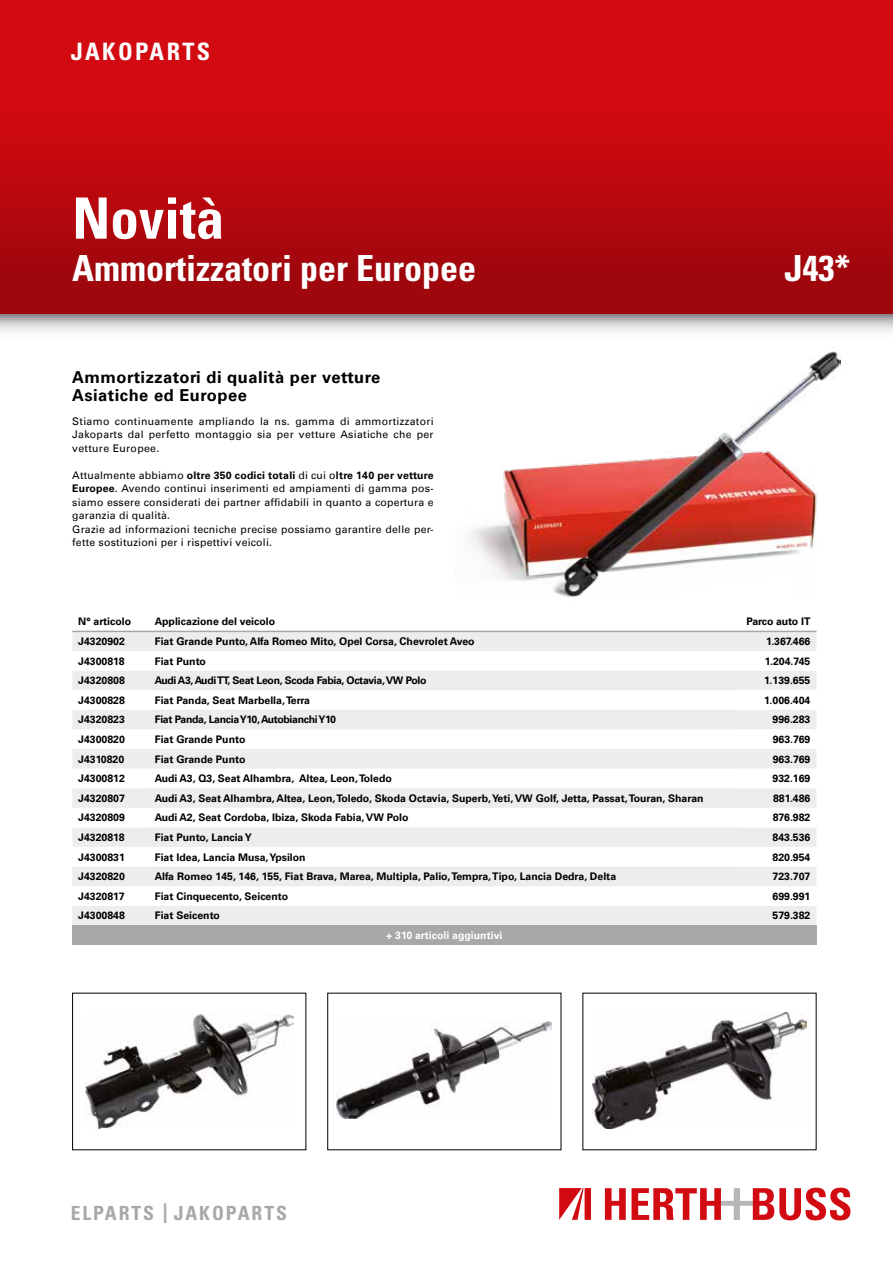
<style>
.page{position:relative;width:893px;height:1263px;background:#fff}
.page>*{position:absolute;margin:0;border:0;box-sizing:border-box;transform-origin:0 0}
.t1{font:700 condensed 57px "Univers";color:#fff}
.t2{font:700 condensed 36px "Univers";color:#fff}
.t3{font:700 condensed 24px "Univers";letter-spacing:.1em;color:#fff}
.t4{font:700 condensed 19.5px "Univers";letter-spacing:.1em;color:#a8a8a7}
.t5{font:700 16.5px/18px "Univers Com 65";letter-spacing:.03em;color:#000}
.t6{font:700 10.5px "Univers Com 65";color:#000}
.t7{font:10.5px/13.5px "Univers Com 55 Roman";letter-spacing:.02em;color:#000;text-align:justify}
.t8{font:700 10.5px "Univers Com 65";letter-spacing:-.03em;color:#000}
.t9{font:700 10.5px "Univers Com 65";letter-spacing:.02em;color:#000}
.t10{font:700 10.5px "Univers Com 65";color:#fff}
.s1{font-family:"Univers Com 55 Roman";font-weight:400}
.s2{font-family:"Univers Com 65";font-weight:700}
.s3{font-size:27.3px}
</style>
<div class="page">
<div style="left:0;top:0;width:893px;height:315px;background:linear-gradient(to bottom,#df0b12,#9f070c)"></div>
<svg style="left:0;top:315px;width:893px;height:17px;background:#cbcbcb"></svg>
<svg style="left:605px;top:1187px;width:245px;height:33px"></svg>
<svg style="left:559px;top:1188px;width:32px;height:32px"></svg>
<img style="left:471px;top:347px;width:369px;height:250px">
<img style="left:85px;top:1014px;width:208px;height:115px">
<img style="left:337px;top:1021px;width:215px;height:98px">
<img style="left:592px;top:1012px;width:215px;height:116px">
<div style="left:72px;top:632px;width:744px;height:293px;background:#ededed"></div>
<svg style="left:72px;top:651px;width:744px;height:255px"></svg>
<div style="left:72px;top:925px;width:744px;height:20px;background:#a8a8a7"></div>
<hr style="left:72px;top:631px;width:77px;height:1px;background:#a8a8a7">
<hr style="left:149px;top:631px;width:589px;height:1px;background:#a8a8a7">
<hr style="left:738px;top:631px;width:78px;height:1px;background:#a8a8a7">
<h3 class="t3" style="left:71px;top:37px;width:141px">JAKOPARTS</h3>
<h1 class="t1" style="left:72px;top:183px;width:154px">Novità</h1>
<h2 class="t2" style="left:72px;top:246px;width:405px">Ammortizzatori per Europee</h2>
<h2 class="t2" style="left:784px;top:246px;width:67px">J43*</h2>
<h3 class="t5" style="left:72px;top:368px;width:310px">Ammortizzatori di qualità per vetture<br>Asiatiche ed Europee</h3>
<p class="t7" style="left:72px;top:414px;width:363px">Stiamo continuamente ampliando la ns. gamma di ammortizzatori Jakoparts dal perfetto montaggio sia per vetture Asiatiche che per vetture Europee.</p>
<p class="t9" style="left:72px;top:469px;width:363px"><span class="s1">Attualmente abbiamo</span> oltre 350 codici totali <span class="s1">di cui o</span>ltre 140 per vetture</p>
<p class="t7" style="left:72px;top:482px;width:363px;text-align:left"><span class="s2">Europee</span>. Avendo continui inserimenti ed ampiamenti di gamma pos&shy;siamo essere considerati dei partner affidabili in quanto a copertura e garanzia di qualità.<br>Grazie ad informazioni tecniche precise possiamo garantire delle per&shy;fette sostituzioni per i rispettivi veicoli.</p>
<p class="t6" style="left:78px;top:615px;width:54px">N° articolo</p>
<p class="t6" style="left:155px;top:615px;width:122px">Applicazione del veicolo</p>
<p class="t6" style="left:746px;top:615px;width:65px">Parco auto IT</p>
<p class="t6" style="left:78px;top:635px;width:48px">J4320902</p>
<p class="t6" style="left:155px;top:635px;width:321px">Fiat Grande Punto, Alfa Romeo Mito, Opel Corsa, Chevrolet Aveo</p>
<p class="t6" style="left:766px;top:635px;width:46px">1.367.466</p>
<p class="t6" style="left:78px;top:655px;width:48px">J4300818</p>
<p class="t6" style="left:155px;top:655px;width:53px">Fiat Punto</p>
<p class="t6" style="left:765px;top:655px;width:47px">1.204.745</p>
<p class="t6" style="left:78px;top:674px;width:48px">J4320808</p>
<p class="t8" style="left:155px;top:674px;width:273px">Audi A3, Audi TT, Seat Leon, Scoda Fabia, Octavia, VW Polo</p>
<p class="t6" style="left:764px;top:674px;width:48px">1.139.655</p>
<p class="t6" style="left:78px;top:694px;width:48px">J4300828</p>
<p class="t6" style="left:155px;top:694px;width:157px">Fiat Panda, Seat Marbella, Terra</p>
<p class="t6" style="left:764px;top:694px;width:48px">1.006.404</p>
<p class="t6" style="left:78px;top:713px;width:48px">J4320823</p>
<p class="t8" style="left:155px;top:713px;width:183px">Fiat Panda, Lancia Y10, Autobianchi Y10</p>
<p class="t6" style="left:772px;top:713px;width:39px">996.283</p>
<p class="t6" style="left:78px;top:733px;width:48px">J4300820</p>
<p class="t6" style="left:155px;top:733px;width:92px">Fiat Grande Punto</p>
<p class="t6" style="left:773px;top:733px;width:39px">963.769</p>
<p class="t6" style="left:78px;top:753px;width:47px">J4310820</p>
<p class="t6" style="left:155px;top:753px;width:92px">Fiat Grande Punto</p>
<p class="t6" style="left:773px;top:753px;width:39px">963.769</p>
<p class="t6" style="left:78px;top:772px;width:48px">J4300812</p>
<p class="t6" style="left:155px;top:772px;width:239px">Audi A3, Q3, Seat Alhambra, Altea, Leon, Toledo</p>
<p class="t6" style="left:772px;top:772px;width:39px">932.169</p>
<p class="t6" style="left:78px;top:792px;width:48px">J4320807</p>
<p class="t6" style="left:155px;top:792px;width:550px">Audi A3, Seat Alhambra, Altea, Leon, Toledo, Skoda Octavia, Superb, Yeti, VW Golf, Jetta, Passat, Touran, Sharan</p>
<p class="t6" style="left:773px;top:792px;width:39px">881.486</p>
<p class="t6" style="left:78px;top:811px;width:48px">J4320809</p>
<p class="t6" style="left:155px;top:811px;width:255px">Audi A2, Seat Cordoba, Ibiza, Skoda Fabia, VW Polo</p>
<p class="t6" style="left:773px;top:811px;width:39px">876.982</p>
<p class="t6" style="left:78px;top:831px;width:48px">J4320818</p>
<p class="t6" style="left:155px;top:831px;width:98px">Fiat Punto, Lancia Y</p>
<p class="t6" style="left:772px;top:831px;width:39px">843.536</p>
<p class="t6" style="left:78px;top:851px;width:48px">J4300831</p>
<p class="t6" style="left:155px;top:851px;width:152px">Fiat Idea, Lancia Musa, Ypsilon</p>
<p class="t6" style="left:772px;top:851px;width:39px">820.954</p>
<p class="t6" style="left:78px;top:870px;width:48px">J4320820</p>
<p class="t6" style="left:155px;top:870px;width:463px">Alfa Romeo 145, 146, 155, Fiat Brava, Marea, Multipla, Palio, Tempra, Tipo, Lancia Dedra, Delta</p>
<p class="t6" style="left:772px;top:870px;width:39px">723.707</p>
<p class="t6" style="left:78px;top:890px;width:48px">J4320817</p>
<p class="t6" style="left:155px;top:890px;width:135px">Fiat Cinquecento, Seicento</p>
<p class="t6" style="left:772px;top:890px;width:39px">699.991</p>
<p class="t6" style="left:78px;top:909px;width:48px">J4300848</p>
<p class="t6" style="left:155px;top:909px;width:67px">Fiat Seicento</p>
<p class="t6" style="left:772px;top:909px;width:39px">579.382</p>
<p class="t10" style="left:386px;top:929px;width:118px">+ 310 articoli aggiuntivi</p>
<h3 class="t4" style="left:71px;top:1201px;width:218px">ELPARTS <span class="s3">|</span> JAKOPARTS</h3>
</div>
